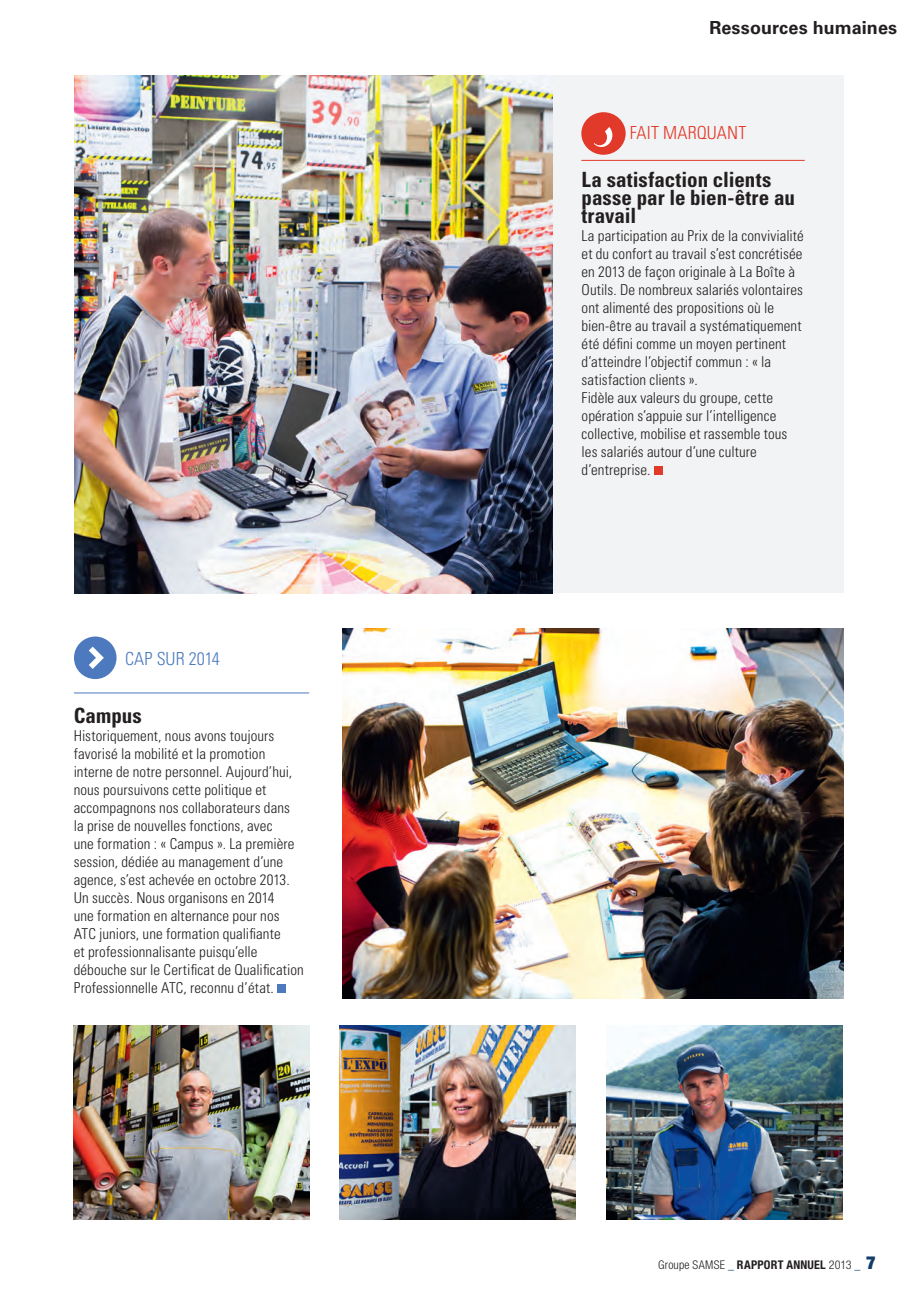
<style>
.page{position:relative;width:918px;height:1295px;background:#fff}
.page>*{position:absolute;margin:0;border:0;box-sizing:border-box;transform-origin:0 0}
.t1{font:700 condensed 21px/18px "Univers";letter-spacing:-.005em;color:#231f20}
.t2{font:700 18px "Univers";letter-spacing:.005em;color:#231f20}
.t3{font:300 condensed 18px "Univers";color:#e1392a}
.t4{font:300 condensed 18px "Univers";color:#4d7abe}
.t5{font:300 condensed 15px/18px "Univers";letter-spacing:.005em;color:#231f20}
.t6{font:300 condensed 12px "Helvetica Neue";letter-spacing:.015em;color:#231f20}
.s1{font-weight:900;color:#123d69}
.s2{font-weight:700}
.s3{font-weight:900;font-stretch:expanded;font-size:18px;color:#123d69}
</style>
<div class="page">
<div style="left:552px;top:76px;width:291px;height:517px;background:#f2f3f4"></div>
<div style="left:653px;top:466px;width:9px;height:9px;background:#e1392a"></div>
<hr style="left:581px;top:160px;width:223px;height:1px;background:#e1392a">
<div style="left:581px;top:112px;width:44px;height:43px;background:#e1392a;border-radius:50%"></div>
<svg style="left:593px;top:127px;width:20px;height:20px"></svg>
<div style="left:277px;top:984px;width:9px;height:8px;background:#4d7abe"></div>
<hr style="left:74px;top:692px;width:235px;height:1px;background:#4d7abe">
<div style="left:74px;top:636px;width:42px;height:43px;background:#4d7abe;border-radius:50%"></div>
<svg style="left:89px;top:646px;width:15px;height:23px"></svg>
<img style="left:342px;top:628px;width:501px;height:370px">
<img style="left:74px;top:75px;width:478px;height:518px">
<img style="left:73px;top:1025px;width:236px;height:194px">
<img style="left:340px;top:1025px;width:235px;height:194px">
<img style="left:606px;top:1025px;width:235px;height:194px">
<p class="t4" style="left:125px;top:648px;width:42px">Cap sur</p>
<p class="t4" style="left:189px;top:648px;width:33px">2014</p>
<h1 class="t1" style="left:74px;top:706px;width:70px">Campus</h1>
<p class="t5" style="left:74px;top:726px;width:222px">Historiquement, nous avons toujours favorisé la mobilité et la promotion interne de notre personnel. Aujourd’hui, nous poursuivons cette politique et accompagnons nos collaborateurs dans la prise de nouvelles fonctions, avec une formation : « Campus ». La première session, dédiée au management d’une agence, s’est achevée en octobre 2013.<br>Un succès. Nous organisons en 2014 une formation en alternance pour nos<br>atc</p>
<p class="t5" style="left:74px;top:924px;width:231px;text-indent:26px">juniors, une formation qualifiante<br>et professionnalisante puisqu’elle débouche sur le Certificat de Qualification Professionnelle ATC, reconnu d’état.</p>
<p class="t2" style="left:709px;top:17px;width:189px">Ressources humaines</p>
<p class="t3" style="left:629px;top:122px;width:8px">fait</p>
<p class="t3" style="left:662px;top:122px;width:12px">marquant</p>
<h1 class="t1" style="left:581px;top:170px;width:215px">La satisfaction clients passe par le bien-être au travail</h1>
<p class="t5" style="left:581px;top:227px;width:224px">La participation au Prix de la convivialité et du confort au travail s’est concrétisée en 2013 de façon originale à La Boîte à Outils. De nombreux salariés volontaires ont alimenté des propositions où le bien-être au travail a systématiquement été défini comme un moyen pertinent d’atteindre l’objectif commun : « la satisfaction clients ».<br>Fidèle aux valeurs du groupe, cette opération s’appuie sur l’intelligence collective, mobilise et rassemble tous les salariés autour d’une culture d’entreprise.</p>
<p class="t6" style="left:658px;top:1257px;width:219px">Groupe SAMSE <span class="s1">_</span> <span class="s2">RAPPORT ANNUEL</span> 2013 <span class="s1">_</span> <span class="s3">7</span></p>
</div>
